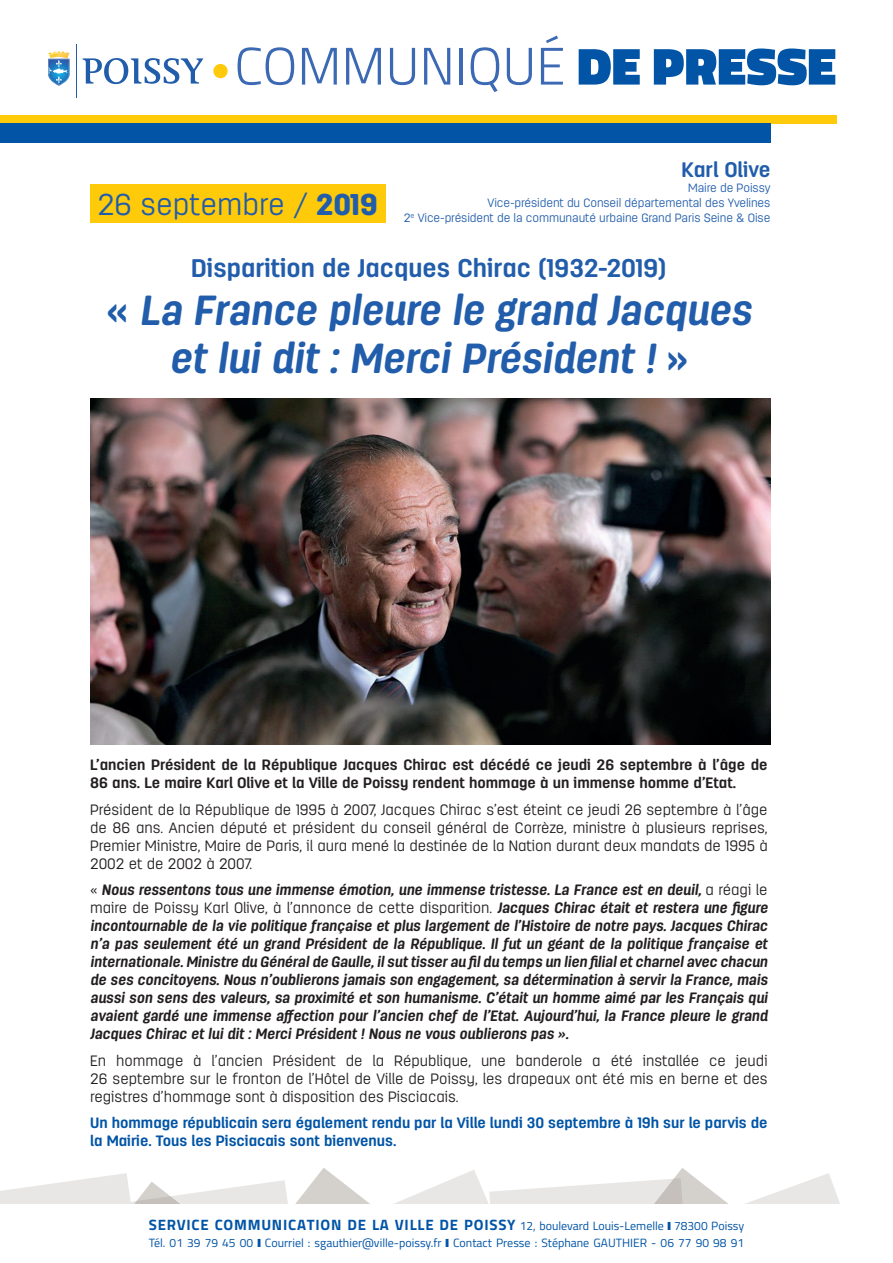
<style>
.page{position:relative;width:893px;height:1263px;background:#fff}
.page>*{position:absolute;margin:0;border:0;box-sizing:border-box;transform-origin:0 0}
.t1{font:300 52.8px "Titillium Web";color:#3c69b3}
.t2{font:italic 700 42px/48px "Antartida Rounded";color:#215dab;text-align:center}
.t3{font:300 30px "Antartida Rounded";color:#215dab}
.t4{font:700 25.5px "Antartida Rounded";color:#215dab}
.t5{font:700 21px "Antartida Rounded";color:#215dab}
.t6{font:italic 700 15px/18px "Antartida Rounded";color:#231f20;text-align:justify}
.t7{font:300 15px/18px "Antartida Rounded";color:#231f20;text-align:justify}
.t8{font:700 15px/18px "Antartida Rounded";color:#231f20}
.t9{font:700 15px/18px "Antartida Rounded";color:#0154a6}
.t10{font:700 15px "Titillium Web";letter-spacing:.05em;color:#0154a6}
.t11{font:300 12px/15px "Antartida Rounded";letter-spacing:-.01em;color:#215dab;text-align:right}
.t12{font:12px "Titillium Web";color:#0154a6}
.s1{font-weight:900;color:#0154a6}
.s2{font-weight:900}
.s3{font-style:normal}
.s4{font-weight:300;font-style:normal}
.s5{font-weight:400;font-size:12px}
.s6{font-weight:900;font-size:12px}
</style>
<div class="page">
<img style="left:90px;top:398px;width:680px;height:346px">
<svg style="left:0;top:1168px;width:840px;height:36px"></svg>
<div style="left:0;top:115px;width:836px;height:8px;background:#feca0a"></div>
<div style="left:0;top:123px;width:770px;height:20px;background:#0154a6"></div>
<div style="left:90px;top:184px;width:295px;height:39px;background:#feca0a"></div>
<svg style="left:48px;top:51px;width:22px;height:35px"></svg>
<img style="left:53px;top:55px;width:15px;height:3px">
<img style="left:49px;top:52px;width:19px;height:3px">
<hr style="left:77px;top:44px;width:1px;height:54px;background:#215dab">
<svg style="left:83px;top:58px;width:120px;height:26px"></svg>
<div style="left:213px;top:64px;width:15px;height:14px;background:#feca0a;border-radius:50%"></div>
<h1 class="t1" style="left:234px;top:36px;width:603px">COMMUNIQUÉ <span class="s1">DE PRESSE</span></h1>
<h3 class="t3" style="left:97px;top:188px;width:282px">26 septembre / <span class="s2">2019</span></h3>
<h3 class="t5" style="left:681px;top:158px;width:90px">Karl Olive</h3>
<p class="t11" style="left:404px;top:180px;width:368px">Maire de Poissy<br>Vice-président du Conseil départemental des Yvelines<br>2<sup>e</sup> Vice-président de la communauté urbaine Grand Paris Seine &amp; Oise</p>
<h3 class="t4" style="left:191px;top:254px;width:477px">Disparition de Jacques Chirac (1932-2019)</h3>
<h2 class="t2" style="left:106px;top:287px;width:647px"><span class="s3">«</span> La France pleure le grand Jacques et lui dit : Merci Président ! <span class="s3">»</span></h2>
<p class="t8" style="left:90px;top:756px;width:679px">L’ancien Président de la République Jacques Chirac est décédé ce jeudi 26 septembre à l’âge de<br>86 ans. Le maire Karl Olive et la Ville de Poissy rendent hommage à un immense homme d’Etat.</p>
<p class="t7" style="left:90px;top:801px;width:679px">Président de la République de 1995 à 2007, Jacques Chirac s’est éteint ce jeudi 26 septembre à l’âge de 86 ans. Ancien député et président du conseil général de Corrèze, ministre à plusieurs reprises, Premier Ministre, Maire de Paris, il aura mené la destinée de la Nation durant deux mandats de 1995 à 2002 et de 2002 à 2007.</p>
<p class="t6" style="left:90px;top:881px;width:679px"><span class="s4">«</span> Nous ressentons tous une immense émotion, une immense tristesse. La France est en deuil, <span class="s4">a réagi le maire de Poissy Karl Olive, à l’annonce de cette disparition.</span> Jacques Chirac était et restera une figure incontournable de la vie politique française et plus largement de l’Histoire de notre pays. Jacques Chirac n’a pas seulement été un grand Président de la République. Il fut un géant de la politique française et internationale. Ministre du Général de Gaulle, il sut tisser au fil du temps un lien filial et charnel avec chacun de ses concitoyens. Nous n’oublierons jamais son engagement, sa détermination à servir la France, mais aussi son sens des valeurs, sa proximité et son humanisme. C’était un homme aimé par les Français qui avaient gardé une immense affection pour l’ancien chef de l’Etat. Aujourd’hui, la France pleure le grand Jacques Chirac et lui dit : Merci Président ! Nous ne vous oublierons pas ».</p>
<p class="t7" style="left:90px;top:1052px;width:679px">En hommage à l’ancien Président de la République, une banderole a été installée ce jeudi 26 septembre sur le fronton de l’Hôtel de Ville de Poissy, les drapeaux ont été mis en berne et des registres d’hommage sont à disposition des Pisciacais.</p>
<p class="t9" style="left:90px;top:1114px;width:679px">Un hommage républicain sera également rendu par la Ville lundi 30 septembre à 19h sur le parvis de la Mairie. Tous les Pisciacais sont bienvenus.</p>
<p class="t10" style="left:149px;top:1216px;width:597px">SERVICE COMMUNICATION DE LA VILLE DE POISSY <span class="s5">12, boulevard Louis-Lemelle</span> <span class="s6">I</span> <span class="s5">78300 Poissy</span></p>
<p class="t12" style="left:149px;top:1235px;width:597px">Tél. 01 39 79 45 00 <span class="s2">I</span> Courriel : sgauthier@ville-poissy.fr <span class="s2">I</span> Contact Presse : Stéphane GAUTHIER - 06 77 90 98 91</p>
</div>
